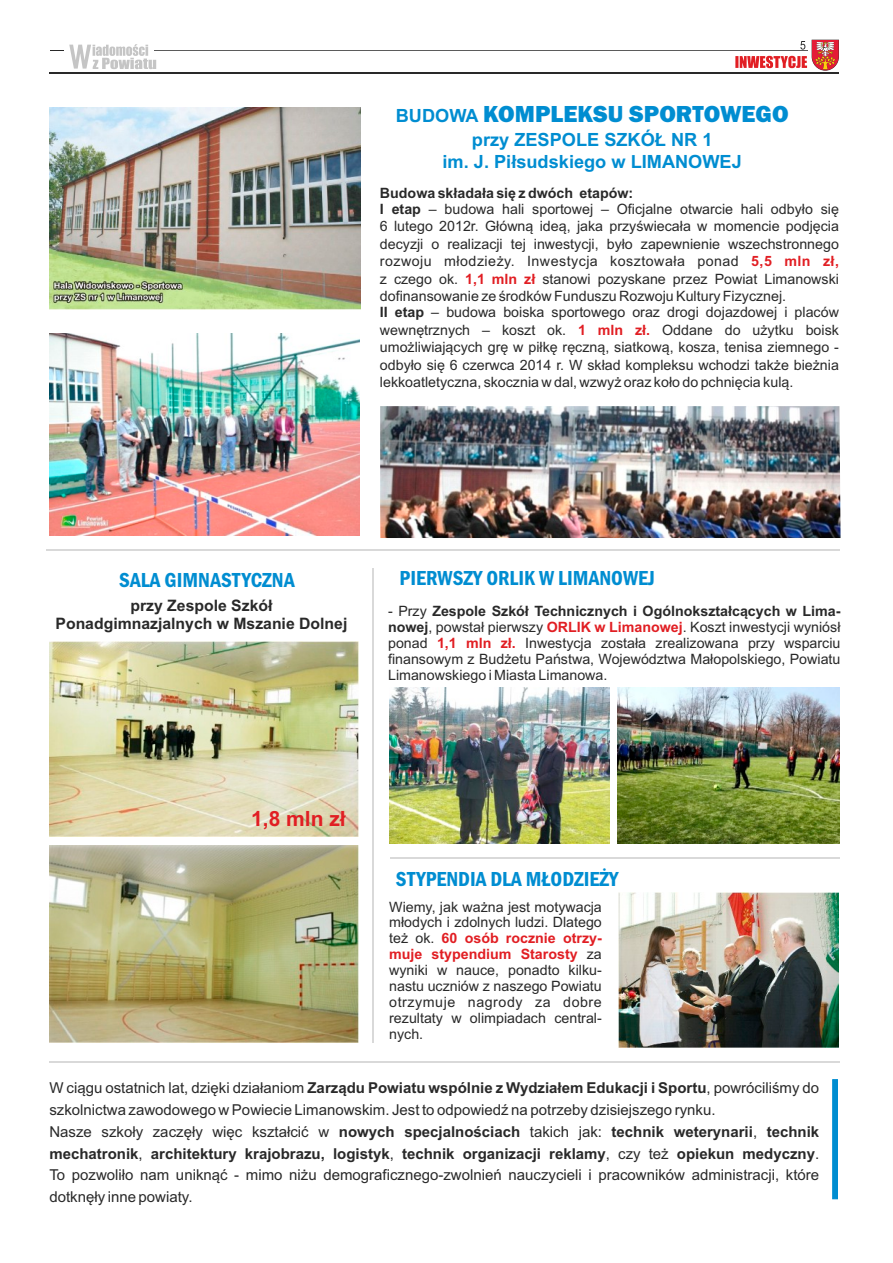
<style>
.page{position:relative;width:893px;height:1263px;background:#fff}
.page>*{position:absolute;margin:0;border:0;box-sizing:border-box;transform-origin:0 0}
.t1{font:800 24px "Franklin Gothic";color:#008dd1}
.t2{font:600 condensed 21px "Franklin Gothic";color:#008dd1}
.t3{font:700 21px "Arial";color:#e11e23}
.t4{font:700 18.15px/22.4px "Arial";color:#008dd1;text-align:center}
.t5{font:700 15.75px/17.5px "Arial";color:#292929;text-align:center}
.t6{font:15px/21.8px "Arial";color:#292929}
.t7{font:14.25px/17.5px "Arial";color:#292929}
.t8{font:700 14.25px/15.9px "Arial";color:#292929;text-align:justify}
.t9{font:700 14.25px/15.9px "Arial";color:#e11e23}
.t10{font:14.25px "Arial";letter-spacing:.04em;color:#292929}
.s1{font-family:"Arial";font-weight:700;font-size:18.15px}
.s2{font-weight:700}
.s3{font-weight:400}
.s4{color:#e11e23}
</style>
<div class="page">
<img style="left:50px;top:107px;width:310px;height:202px">
<hr style="left:49px;top:73px;width:790px;height:1px;background:#292929">
<hr style="left:154px;top:50px;width:653px;height:1px;background:#5b5b5b">
<svg style="left:50px;top:44px;width:106px;height:25px"></svg>
<svg style="left:735px;top:40px;width:104px;height:31px"></svg>
<hr style="left:46px;top:549px;width:794px;height:2px;background:#d9d9d9">
<hr style="left:49px;top:1061px;width:791px;height:1px;background:#d9d9d9">
<svg style="left:832px;top:1079px;width:6px;height:121px"></svg>
<img style="left:50px;top:642px;width:309px;height:195px">
<img style="left:49px;top:845px;width:309px;height:197px">
<img style="left:49px;top:334px;width:311px;height:201px">
<img style="left:380px;top:406px;width:460px;height:132px">
<hr style="left:373px;top:568px;width:1px;height:475px;background:#d9d9d9">
<img style="left:390px;top:688px;width:220px;height:155px">
<img style="left:617px;top:687px;width:222px;height:156px">
<hr style="left:390px;top:857px;width:450px;height:1px;background:#d9d9d9">
<img style="left:619px;top:892px;width:220px;height:155px">
<h1 class="t1" style="left:396px;top:105px;width:394px"><span class="s1">BUDOWA</span> KOMPLEKSU SPORTOWEGO</h1>
<p class="t4" style="left:443px;top:130px;width:301px">przy ZESPOLE SZKÓŁ NR 1<br>im. J. Piłsudskiego w LIMANOWEJ</p>
<p class="t7" style="left:380px;top:186px;width:461px;line-height:15.9px"><span class="s2">Budowa składała się z dwóch etapów:<br>I etap</span> – budowa hali sportowej – Oficjalne otwarcie hali odbyło się</p>
<p class="t7" style="left:380px;top:219px;width:461px">6 lutego 2012r. Główną ideą, jaka przyświecała w momencie podjęcia decyzji o realizacji tej inwestycji, było zapewnienie wszechstronnego rozwoju młodzieży. Inwestycja kosztowała ponad<br>z czego ok.</p>
<p class="t9" style="left:751px;top:255px;width:89px">5,5 mln zł,</p>
<p class="t9" style="left:465px;top:272px;width:72px">1,1 mln zł</p>
<p class="t7" style="left:380px;top:271px;width:461px;text-indent:162px">stanowi pozyskane przez Powiat Limanowski dofinansowanie ze środków Funduszu Rozwoju Kultury Fizycznej.</p>
<p class="t7" style="left:380px;top:305px;width:461px"><span class="s2">II etap</span> – budowa boiska sportowego oraz drogi dojazdowej i placów wewnętrznych – koszt ok.</p>
<p class="t7" style="left:380px;top:322px;width:461px;text-align:justify;text-indent:282px">Oddane do użytku boisk umożliwiających grę w piłkę ręczną, siatkową, kosza, tenisa ziemnego - odbyło się 6 czerwca 2014 r. W skład kompleksu wchodzi także bieżnia lekkoatletyczna, skocznia w dal, wzwyż oraz koło do pchnięcia kulą.</p>
<p class="t9" style="left:578px;top:323px;width:74px">1 mln zł.</p>
<h2 class="t2" style="left:119px;top:573px;width:177px">SALA GIMNASTYCZNA</h2>
<p class="t5" style="left:56px;top:598px;width:293px">przy Zespole Szkół<br>Ponadgimnazjalnych w Mszanie Dolnej</p>
<h2 class="t2" style="left:400px;top:570px;width:257px">PIERWSZY ORLIK W LIMANOWEJ</h2>
<p class="t8" style="left:388px;top:604px;width:454px"><span class="s3">- Przy</span> Zespole Szkół Technicznych i Ogólnokształcących w Lima&shy;nowej<span class="s3">, powstał pierwszy</span> <span class="s4">ORLIK w Limanowej</span><span class="s3">. Koszt inwestycji wyniósł ponad</span></p>
<p class="t9" style="left:437px;top:636px;width:80px">1,1 mln zł.</p>
<p class="t7" style="left:388px;top:636px;width:454px;line-height:15.9px;text-align:justify;text-indent:137px">Inwestycja została zrealizowana przy wsparciu finansowym z Budżetu Państwa, Województwa Małopolskiego, Powiatu Limanowskiego i Miasta Limanowa.</p>
<h2 class="t3" style="left:251px;top:811px;width:96px">1,8 mln zł</h2>
<h2 class="t2" style="left:396px;top:871px;width:224px">STYPENDIA DLA MŁODZIEŻY</h2>
<p class="t7" style="left:389px;top:899px;width:214px">Wiemy, jak ważna jest motywacja</p>
<p class="t7" style="left:389px;top:915px;width:214px">młodych i zdolnych ludzi. Dlatego</p>
<p class="t7" style="left:389px;top:931px;width:47px">też ok.</p>
<p class="t7" style="left:587px;top:947px;width:17px">za</p>
<p class="t7" style="left:389px;top:963px;width:214px">wyniki w nauce, ponadto kilku-</p>
<p class="t7" style="left:389px;top:979px;width:214px">nastu uczniów z naszego Powiatu</p>
<p class="t10" style="left:389px;top:997px;width:214px">otrzymuje nagrody za dobre</p>
<p class="t7" style="left:389px;top:1010px;width:214px">rezultaty w olimpiadach central-</p>
<p class="t7" style="left:389px;top:1026px;width:36px">nych.</p>
<p class="t9" style="left:389px;top:932px;width:214px;text-indent:52px">60 osób rocznie otrzy&shy;muje stypendium Starosty</p>
<p class="t6" style="left:49px;top:1078px;width:771px">W ciągu ostatnich lat, dzięki działaniom <span class="s2">Zarządu Powiatu wspólnie z Wydziałem Edukacji i Sportu</span>, powróciliśmy do szkolnictwa zawodowego w Powiecie Limanowskim. Jest to odpowiedź na potrzeby dzisiejszego rynku.<br>Nasze szkoły zaczęły więc kształcić w <span class="s2">nowych specjalnościach</span> takich jak: <span class="s2">technik weterynarii</span>, <span class="s2">technik mechatronik</span>, <span class="s2">architektury krajobrazu, logistyk</span>, <span class="s2">technik organizacji reklamy</span>, czy też <span class="s2">opiekun medyczny</span>.<br>To pozwoliło nam uniknąć - mimo niżu demograficznego-zwolnień nauczycieli i pracowników administracji, które dotknęły inne powiaty.</p>
</div>
